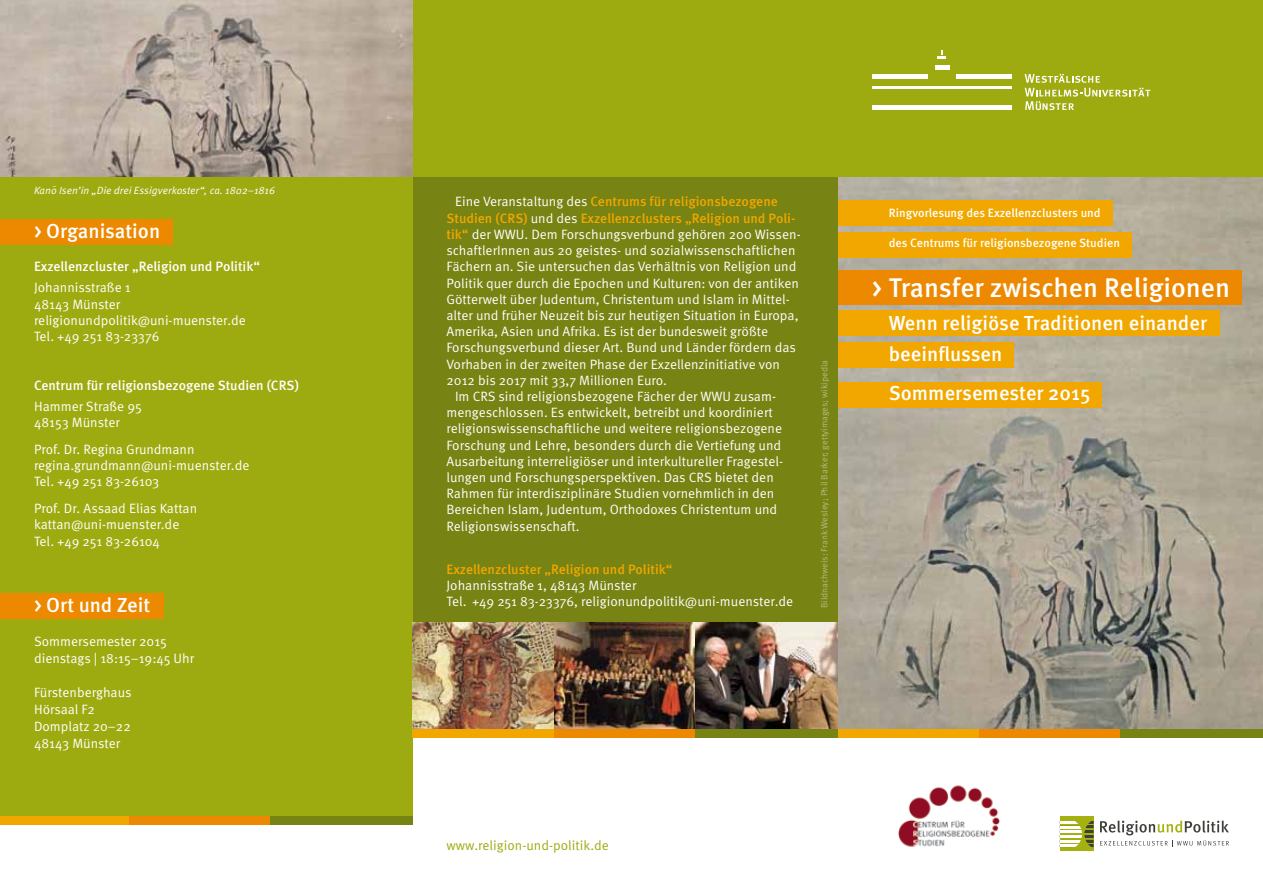
<style>
.page{position:relative;width:1263px;height:893px;background:#fff}
.page>*{position:absolute;margin:0;border:0;box-sizing:border-box;transform-origin:0 0}
.t1{font:500 27px "Meta OT";color:#fff}
.t2{font:500 20.25px/31.5px "Meta OT";color:#fff}
.t3{font:13.5px/16.2px "Meta OT";color:#fff}
.t4{font:500 13.5px "Meta OT";color:#f1a700}
.t5{font:500 13.5px "Meta OT";color:#fff}
.t6{font:13.5px "Meta OT";color:#9eab10}
.t7{font:500 12px "Meta OT";color:#fff}
.t8{font:italic 10.5px "Meta OT";color:#fff}
.t9{font:italic 10.5px "Meta Normal";color:#fff}
.t10{font:9px "Meta OT";letter-spacing:-.005em;color:#b8bb83}
.s1{font-weight:400;color:#fff}
.s2{font-weight:500;color:#f1a700}
</style>
<div class="page">
<img style="left:838px;top:176px;width:425px;height:553px">
<div style="left:838px;top:271px;width:404px;height:34px;background:#ec8900"></div>
<div style="left:838px;top:200px;width:274px;height:26px;background:#f1a700"></div>
<div style="left:832px;top:382px;width:270px;height:25px;background:#f1a700"></div>
<div style="left:794px;top:342px;width:219px;height:25px;background:#f1a700"></div>
<div style="left:828px;top:232px;width:303px;height:25px;background:#f1a700"></div>
<div style="left:825px;top:310px;width:394px;height:26px;background:#f1a700"></div>
<div style="left:0;top:0;width:838px;height:733px;background:#778313"></div>
<div style="left:0;top:0;width:412px;height:821px;background:#9eab10"></div>
<div style="left:0;top:0;width:1263px;height:176px;background:#9eab10"></div>
<div style="left:956px;top:74px;width:56px;height:5px;background:#fff"></div>
<svg style="left:1024px;top:74px;width:126px;height:36px"></svg>
<div style="left:872px;top:74px;width:56px;height:5px;background:#fff"></div>
<div style="left:872px;top:105px;width:140px;height:5px;background:#fff"></div>
<hr style="left:935px;top:66px;width:14px;height:4px;background:#fff">
<hr style="left:872px;top:87px;width:140px;height:2px;background:#fff">
<svg style="left:938px;top:50px;width:8px;height:9px"></svg>
<svg style="left:1100px;top:820px;width:129px;height:27px"></svg>
<div style="left:1059px;top:816px;width:34px;height:34px;background:#a4b10f"></div>
<svg style="left:1059px;top:821px;width:34px;height:29px"></svg>
<img style="left:412px;top:623px;width:426px;height:106px">
<img style="left:554px;top:623px;width:142px;height:106px">
<div style="left:0;top:816px;width:129px;height:9px;background:#f1a700"></div>
<div style="left:129px;top:816px;width:141px;height:9px;background:#ec8900"></div>
<div style="left:270px;top:816px;width:142px;height:9px;background:#778313"></div>
<div style="left:412px;top:729px;width:142px;height:9px;background:#f1a700"></div>
<div style="left:554px;top:729px;width:142px;height:9px;background:#ec8900"></div>
<div style="left:696px;top:729px;width:142px;height:9px;background:#778313"></div>
<div style="left:838px;top:729px;width:141px;height:9px;background:#f1a700"></div>
<div style="left:979px;top:729px;width:142px;height:9px;background:#ec8900"></div>
<div style="left:1121px;top:729px;width:142px;height:9px;background:#778313"></div>
<div style="left:0;top:219px;width:173px;height:26px;background:#ec8900"></div>
<div style="left:0;top:593px;width:164px;height:26px;background:#ec8900"></div>
<img style="left:0;top:0;width:412px;height:176px">
<img style="left:898px;top:785px;width:102px;height:62px">
<p class="t8" style="left:34px;top:184px;width:243px">Kano Isen’in „Die drei Essigverkoster“, ca. 1802–1816</p>
<p class="t9" style="left:52px;top:185px;width:5px">ˉ</p>
<h2 class="t2" style="left:34px;top:216px;width:128px">&gt; Organisation</h2>
<p class="t5" style="left:34px;top:258px;width:228px">Exzellenzcluster „Religion und Politik“</p>
<p class="t3" style="left:34px;top:280px;width:213px">Johannisstraße 1<br>48143 Münster religionundpolitik@uni-muenster.de<br>Tel. +49 251 83-23376</p>
<p class="t5" style="left:34px;top:376px;width:266px">Centrum für religionsbezogene Studien (CRS)</p>
<p class="t3" style="left:34px;top:398px;width:109px">Hammer Straße 95<br>48153 Münster</p>
<p class="t3" style="left:34px;top:441px;width:217px">Prof. Dr. Regina Grundmann regina.grundmann@uni-muenster.de<br>Tel. +49 251 83-26103</p>
<p class="t3" style="left:34px;top:501px;width:165px">Prof. Dr. Assaad Elias Kattan kattan@uni-muenster.de<br>Tel. +49 251 83-26104</p>
<h2 class="t2" style="left:34px;top:590px;width:118px">&gt; Ort und Zeit</h2>
<p class="t3" style="left:34px;top:633px;width:162px;line-height:17px">Sommersemester 2015 dienstags | 18:15–19:45 Uhr</p>
<p class="t3" style="left:34px;top:684px;width:99px;line-height:17px">Fürstenberghaus<br>Hörsaal F2<br>Domplatz 20–22<br>48143 Münster</p>
<p class="t4" style="left:455px;top:193px;width:324px"><span class="s1">Eine Veranstaltung des</span> Centrums für religionsbezogene</p>
<p class="t4" style="left:446px;top:210px;width:350px">Studien (CRS) <span class="s1">und des</span> Exzellenzclusters „Religion und Poli-</p>
<p class="t3" style="left:446px;top:226px;width:356px"><span class="s2">tik“</span> der WWU. Dem Forschungsverbund gehören 200 Wissen-</p>
<p class="t3" style="left:446px;top:242px;width:350px">schaftlerInnen aus 20 geistes- und sozialwissenschaftlichen</p>
<p class="t3" style="left:446px;top:259px;width:351px">Fächern an. Sie untersuchen das Verhältnis von Religion und</p>
<p class="t3" style="left:446px;top:275px;width:354px">Politik quer durch die Epochen und Kulturen: von der antiken</p>
<p class="t3" style="left:446px;top:291px;width:345px">Götterwelt über Judentum, Christentum und Islam in Mittel-</p>
<p class="t3" style="left:446px;top:307px;width:354px">alter und früher Neuzeit bis zur heutigen Situation in Europa,</p>
<p class="t3" style="left:446px;top:323px;width:323px">Amerika, Asien und Afrika. Es ist der bundesweit größte</p>
<p class="t3" style="left:446px;top:340px;width:351px">Forschungsverbund dieser Art. Bund und Länder fördern das</p>
<p class="t3" style="left:446px;top:356px;width:335px">Vorhaben in der zweiten Phase der Exzellenzinitiative von</p>
<p class="t3" style="left:446px;top:372px;width:222px">2012 bis 2017 mit 33,7 Millionen Euro.</p>
<p class="t3" style="left:455px;top:388px;width:323px">Im CRS sind religionsbezogene Fächer der WWU zusam-</p>
<p class="t3" style="left:446px;top:404px;width:328px">mengeschlossen. Es entwickelt, betreibt und koordiniert</p>
<p class="t3" style="left:446px;top:421px;width:337px">religionswissenschaftliche und weitere religionsbezogene</p>
<p class="t3" style="left:446px;top:437px;width:336px">Forschung und Lehre, besonders durch die Vertiefung und</p>
<p class="t3" style="left:446px;top:453px;width:338px">Ausarbeitung interreligiöser und interkultureller Fragestel-</p>
<p class="t3" style="left:446px;top:469px;width:329px">lungen und Forschungsperspektiven. Das CRS bietet den</p>
<p class="t3" style="left:446px;top:485px;width:329px">Rahmen für interdisziplinäre Studien vornehmlich in den</p>
<p class="t3" style="left:446px;top:502px;width:332px">Bereichen Islam, Judentum, Orthodoxes Christentum und</p>
<p class="t3" style="left:446px;top:518px;width:135px">Religionswissenschaft.</p>
<p class="t4" style="left:446px;top:561px;width:228px">Exzellenzcluster „Religion und Politik“</p>
<p class="t3" style="left:446px;top:577px;width:348px">Johannisstraße 1, 48143 Münster<br>Tel. +49 251 83-23376, religionundpolitik@uni-muenster.de</p>
<p class="t10" style="left:819px;top:608px;width:250px;rotate:-90deg">Bildnachweis: Frank Wesley; Phil Barker; gettyimages; wikipedia</p>
<p class="t7" style="left:889px;top:206px;width:213px">Ringvorlesung des Exzellenzclusters und</p>
<p class="t7" style="left:889px;top:236px;width:233px">des Centrums für religionsbezogene Studien</p>
<h1 class="t1" style="left:872px;top:271px;width:360px">&gt; Transfer zwischen Religionen</h1>
<h2 class="t2" style="left:889px;top:307px;width:320px">Wenn religiöse Traditionen einander beeinflussen</h2>
<h2 class="t2" style="left:889px;top:377px;width:203px">Sommersemester 2015</h2>
<p class="t6" style="left:446px;top:838px;width:164px">www.religion-und-politik.de</p>
</div>
